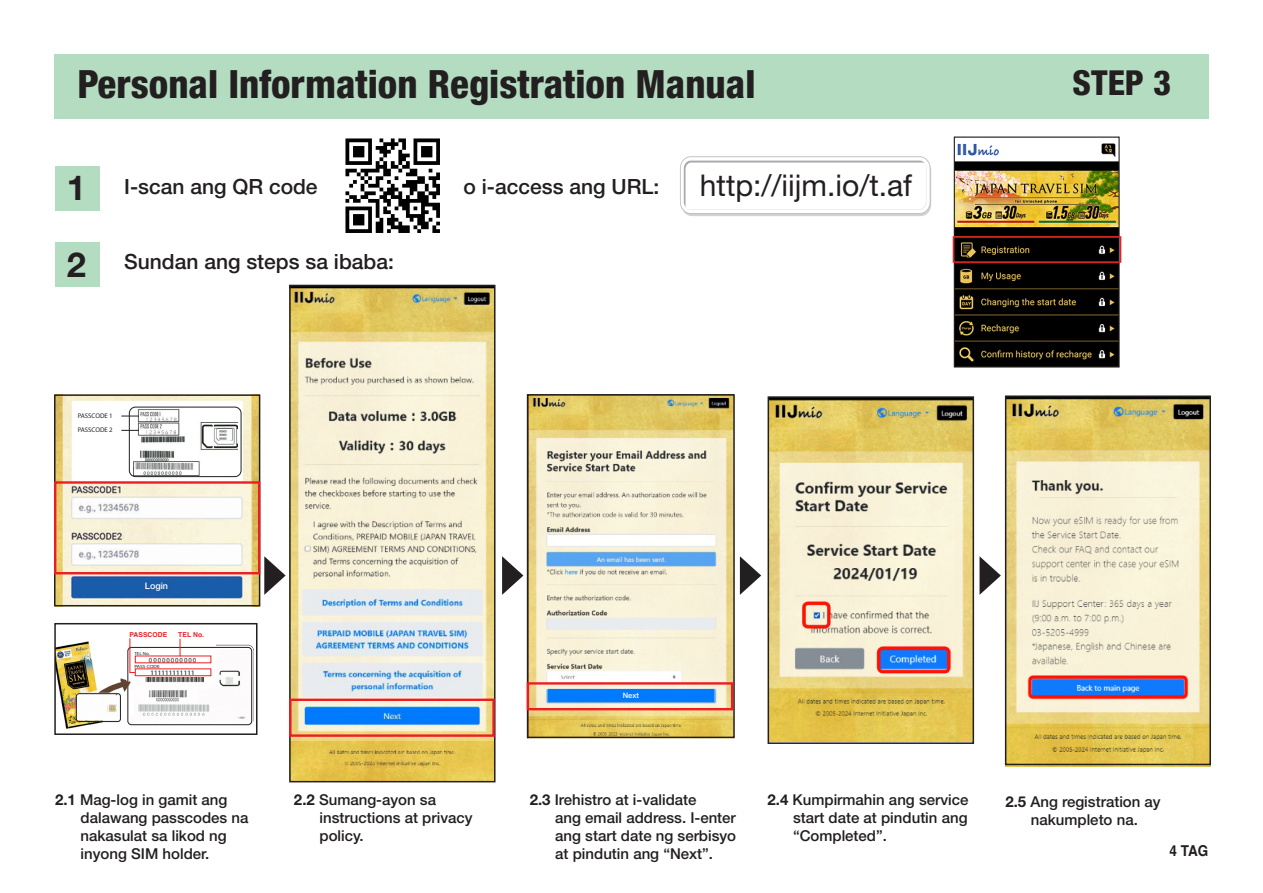
<style>
.page{position:relative;width:1263px;height:893px;background:#fff}
.page>*{position:absolute;margin:0;border:0;box-sizing:border-box;transform-origin:0 0}
.t1{font:800 condensed 39px "Helvetica Neue LT Std";color:#231f20}
.t2{font:800 condensed 34.5px "Helvetica Neue LT Std";color:#231f20}
.t3{font:700 34.5px "Helvetica Neue LT Std";color:#231f20}
.t4{font:30px "Helvetica Neue LT Std";color:#231f20}
.t5{font:500 21px "Helvetica Neue LT Std";color:#231f20}
.t6{font:500 15px/18px "Helvetica Neue LT Std";color:#231f20}
.t7{font:700 15px "Helvetica";color:#231f20;scale:.9 1}
.t8{font:500 9px "Helvetica Neue LT Std";color:#fff}
.t9{font:500 7.5px "Helvetica Neue LT Std";color:#fff}
.t10{font:6.75px "Myriad Pro";color:#231f20}
.t11{font:700 6.75px "Helvetica";letter-spacing:.01em;color:#ee1d23}
.t12{font:6.75px "Myriad Pro";letter-spacing:-.06em;color:#231f20;scale:1.21 1}
.t13{font:4.5px "Myriad Pro";color:#231f20;scale:1.21 1}
.t14{font:4.5px "Myriad Pro";color:#231f20;scale:1.1 1}
.s1{font-weight:700}
</style>
<div class="page">
<div style="left:54px;top:54px;width:1155px;height:65px;background:#b3dcc0"></div>
<div style="left:55px;top:166px;width:44px;height:44px;background:#b3dcc0"></div>
<div style="left:55px;top:242px;width:44px;height:44px;background:#b3dcc0"></div>
<img style="left:57px;top:397px;width:200px;height:206px">
<div style="left:72px;top:401px;width:171px;height:80px;background:#fff"></div>
<img style="left:134px;top:409px;width:103px;height:66px">
<div style="left:129px;top:407px;width:112px;height:70px;border:1px solid #231f20;border-radius:6px"></div>
<svg style="left:121px;top:416px;width:18px;height:1px"></svg>
<svg style="left:121px;top:430px;width:18px;height:1px"></svg>
<div style="left:54px;top:394px;width:206px;height:212px;border:2px solid #231f20"></div>
<div style="left:54px;top:481px;width:206px;height:93px;border:2px solid #ee1d23"></div>
<img style="left:57px;top:629px;width:196px;height:99px">
<div style="left:54px;top:623px;width:203px;height:112px;border:2px solid #231f20"></div>
<div style="left:126px;top:646px;width:128px;height:80px;border:3px solid #fff;border-radius:4px"></div>
<div style="left:130px;top:630px;width:86px;height:47px;background:#fff"></div>
<div style="left:135px;top:668px;width:76px;height:8px;border:1px solid #ee1d23"></div>
<div style="left:127px;top:647px;width:125px;height:78px;border:1px solid #231f20;border-radius:4px"></div>
<div style="left:76px;top:693px;width:45px;height:29px;border:1px solid #231f20;border-radius:3px"></div>
<svg style="left:129px;top:637px;width:7px;height:36px"></svg>
<svg style="left:120px;top:679px;width:11px;height:13px"></svg>
<div style="left:145px;top:581px;width:28px;height:12px;background:#1a5aa9"></div>
<svg style="left:502px;top:556px;width:21px;height:39px"></svg>
<svg style="left:740px;top:556px;width:21px;height:39px"></svg>
<svg style="left:979px;top:556px;width:22px;height:39px"></svg>
<svg style="left:264px;top:556px;width:22px;height:39px"></svg>
<div style="left:681px;top:159px;width:250px;height:57px;background:#d1d2d4;border-radius:11px"></div>
<svg style="left:680px;top:156px;width:250px;height:58px;background:#f8f9f9"></svg>
<img style="left:345px;top:138px;width:95px;height:95px">
<img style="left:956px;top:143px;width:162px;height:223px">
<div style="left:954px;top:137px;width:166px;height:231px;border:1px solid #231f20"></div>
<div style="left:953px;top:236px;width:168px;height:27px;border:2px solid #ee1d23"></div>
<img style="left:528px;top:397px;width:205px;height:342px">
<div style="left:527px;top:394px;width:208px;height:344px;border:2px solid #231f20"></div>
<div style="left:527px;top:682px;width:206px;height:28px;border:2px solid #ee1d23"></div>
<img style="left:292px;top:288px;width:200px;height:491px">
<div style="left:289px;top:285px;width:206px;height:497px;border:2px solid #231f20"></div>
<div style="left:289px;top:699px;width:206px;height:38px;border:2px solid #ee1d23"></div>
<div style="left:548px;top:689px;width:166px;height:13px;background:#007aff"></div>
<img style="left:770px;top:399px;width:201px;height:342px">
<div style="left:767px;top:396px;width:207px;height:348px;border:2px solid #231f20"></div>
<img style="left:1006px;top:395px;width:204px;height:371px">
<div style="left:1005px;top:396px;width:206px;height:369px;border:2px solid #231f20"></div>
<svg style="left:149px;top:639px;width:47px;height:18px"></svg>
<p class="t1" style="left:77px;top:60px;width:680px">Personal Information Registration Manual</p>
<p class="t3" style="left:67px;top:166px;width:21px">1</p>
<p class="t3" style="left:67px;top:243px;width:21px">2</p>
<p class="t5" style="left:124px;top:174px;width:195px">I-scan ang QR code</p>
<p class="t5" style="left:464px;top:174px;width:197px">o i-access ang URL:</p>
<p class="t5" style="left:124px;top:249px;width:271px">Sundan ang steps sa ibaba:</p>
<p class="t4" style="left:700px;top:168px;width:214px">http://iijm.io/t.af</p>
<p class="t10" style="left:78px;top:411px;width:36px">PASSCODE 1</p>
<p class="t10" style="left:78px;top:426px;width:36px">PASSCODE 2</p>
<p class="t8" style="left:145px;top:580px;width:25px">Login</p>
<p class="t11" style="left:129px;top:631px;width:39px">PASSCODE</p>
<p class="t11" style="left:178px;top:631px;width:27px">TEL No.</p>
<p class="t12" style="left:150px;top:668px;width:39px">111111111111</p>
<p class="t14" style="left:134px;top:650px;width:15px">TEL No.</p>
<p class="t13" style="left:134px;top:664px;width:22px">PASS CODE</p>
<p class="t9" style="left:623px;top:691px;width:18px">Next</p>
<p class="t2" style="left:1073px;top:61px;width:100px">STEP 3</p>
<p class="t6" style="left:81px;top:791px;width:169px;text-indent:-26px"><span class="s1">2.1</span> Mag-log in gamit ang dalawang passcodes na nakasulat sa likod ng</p>
<p class="t6" style="left:81px;top:845px;width:130px">inyong SIM holder.</p>
<p class="t6" style="left:294px;top:791px;width:144px"><span class="s1">2.2</span> Sumang-ayon sa</p>
<p class="t6" style="left:319px;top:809px;width:155px">instructions at privacy policy.</p>
<p class="t6" style="left:555px;top:791px;width:182px;text-indent:-26px"><span class="s1">2.3</span> Irehistro at i-validate<br>ang email address. I-enter</p>
<p class="t6" style="left:555px;top:827px;width:182px">ang start date ng serbisyo</p>
<p class="t6" style="left:555px;top:845px;width:159px">at pindutin ang “Next”.</p>
<p class="t6" style="left:793px;top:791px;width:177px;text-align:justify;text-indent:-26px"><span class="s1">2.4</span> Kumpirmahin ang service start date at pindutin ang “Completed”.</p>
<p class="t6" style="left:1005px;top:793px;width:157px"><span class="s1">2.5</span> Ang registration ay</p>
<p class="t6" style="left:1031px;top:811px;width:108px">nakumpleto na.</p>
<p class="t7" style="left:1169px;top:841px;width:45px">4 TAG</p>
</div>
